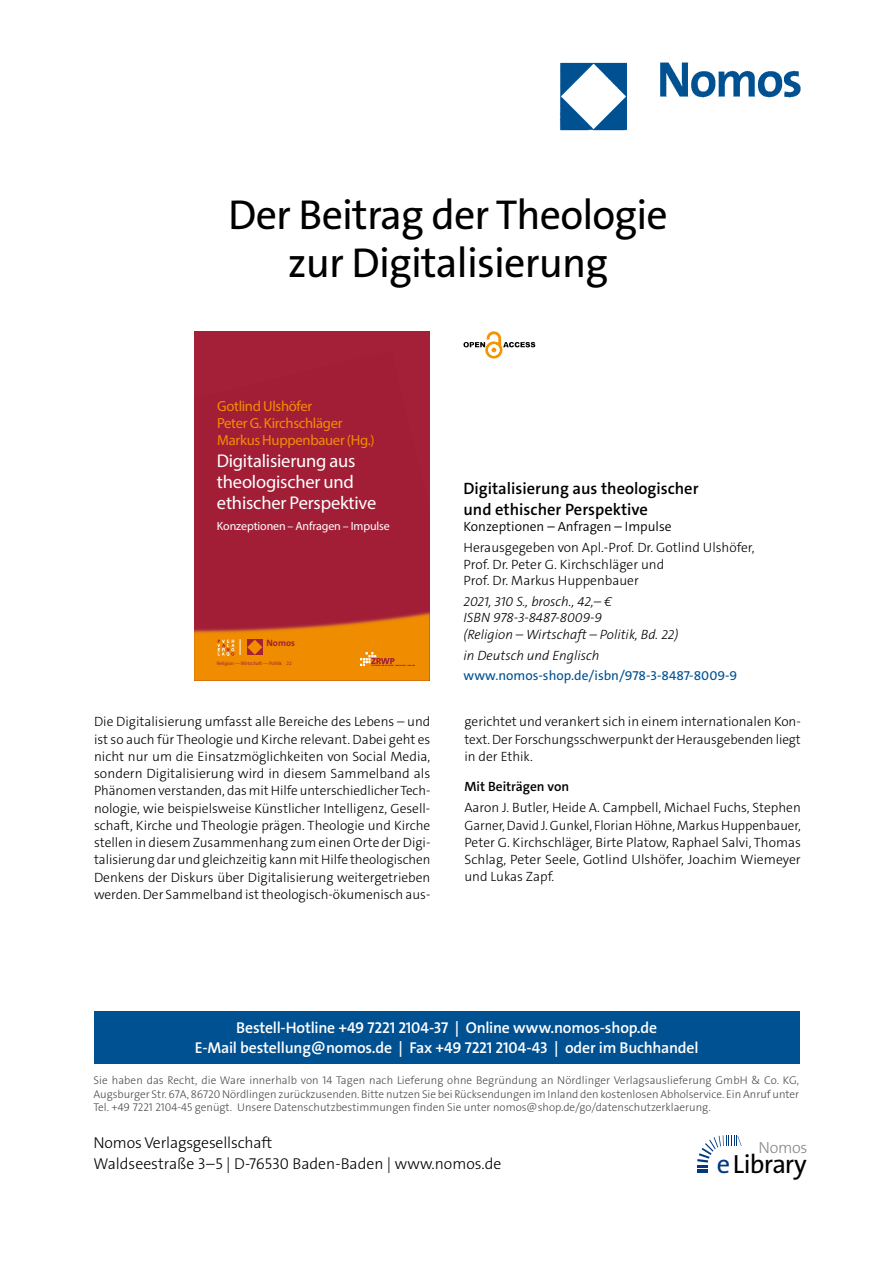
<style>
.page{position:relative;width:893px;height:1263px;background:#fff}
.page>*{position:absolute;margin:0;border:0;box-sizing:border-box;transform-origin:0 0}
.t1{font:42px/48px "The Sans Os F";letter-spacing:-.02em;color:#000;text-align:center}
.t2{font:26.4px "The Sans Os F";letter-spacing:-.03em;color:#000}
.t3{font:18.45px/21.1px "Myriad Pro";letter-spacing:-.01em;color:#fff}
.t4{font:600 16.5px/21px "The Sans C5";color:#000}
.t5{font:300 16.2px "The Sans Os F";letter-spacing:-.02em;color:#87888a}
.t6{font:600 15.75px/21px "The Sans Os F";letter-spacing:-.01em;color:#fff;text-align:center}
.t7{font:300 15.75px/21px "The Sans Os F";color:#000}
.t8{font:14.7px/16.8px "Myriad Pro";letter-spacing:-.02em;color:#f18e00}
.t9{font:300 13.5px/17.2px "The Sans C5";color:#000;text-align:justify}
.t10{font:italic 300 13.5px/16.5px "The Sans C5";color:#000}
.t11{font:13.5px "The Sans C5";color:#005192}
.t12{font:300 13.5px "The Sans C5";color:#000}
.t13{font:600 13.5px "The Sans C5";color:#000}
.t14{font:12px "Myriad Pro";letter-spacing:-.01em;color:#fff}
.t15{font:300 11.25px/13.5px "The Sans Os F";color:#4b4b4d;text-align:justify}
.t16{font:700 9.3px "The Sans Os F";color:#a41f38}
.t17{font:5.1px "Myriad Pro";color:#a41f38}
.s1{color:#003882}
</style>
<div class="page">
<img style="left:559px;top:62px;width:242px;height:69px">
<div style="left:94px;top:1011px;width:705px;height:52px;background:#005192"></div>
<svg style="left:697px;top:1135px;width:45px;height:38px"></svg>
<div style="left:194px;top:331px;width:236px;height:349px;background:#a41f38"></div>
<img style="left:194px;top:612px;width:236px;height:68px">
<svg style="left:240px;top:639px;width:1px;height:16px"></svg>
<div style="left:247px;top:639px;width:16px;height:16px;background:#a41f38"></div>
<svg style="left:247px;top:640px;width:15px;height:15px"></svg>
<img style="left:217px;top:639px;width:17px;height:16px">
<img style="left:360px;top:652px;width:55px;height:13px">
<svg style="left:463px;top:331px;width:72px;height:28px"></svg>
<h1 class="t1" style="left:228px;top:195px;width:441px">Der Beitrag der Theologie zur Digitalisierung</h1>
<p class="t8" style="left:217px;top:397px;width:159px">Gotlind Ulshöfer<br>Peter G. Kirchschläger<br>Markus Huppenbauer (Hg.)</p>
<h3 class="t3" style="left:217px;top:450px;width:161px">Digitalisierung aus theologischer und ethischer Perspektive</h3>
<p class="t14" style="left:217px;top:519px;width:174px">Konzeptionen – Anfragen – Impulse</p>
<p class="t16" style="left:266px;top:636px;width:30px">Nomos</p>
<p class="t17" style="left:217px;top:660px;width:76px">Religion — Wirtschaft — Politik 22</p>
<p class="t4" style="left:463px;top:478px;width:237px">Digitalisierung aus theologischer und ethischer Perspektive</p>
<p class="t12" style="left:463px;top:518px;width:210px">Konzeptionen – Anfragen – Impulse</p>
<p class="t9" style="left:463px;top:539px;width:292px;line-height:16.5px;text-align:left">Herausgegeben von Apl.-Prof. Dr. Gotlind Ulshöfer,<br>Prof. Dr. Peter G. Kirchschläger und<br>Prof. Dr. Markus Huppenbauer</p>
<p class="t10" style="left:463px;top:593px;width:217px">2021, 310 S., brosch., 42,– €<br>ISBN 978-3-8487-8009-9<br>(Religion – Wirtschaft – Politik, Bd. 22)</p>
<p class="t10" style="left:463px;top:647px;width:137px">in Deutsch und Englisch</p>
<p class="t11" style="left:463px;top:667px;width:275px">www.nomos-shop.de/isbn/978-3-8487-8009-9</p>
<p class="t9" style="left:94px;top:713px;width:338px">Die Digitalisierung umfasst alle Bereiche des Lebens – und ist so auch für Theologie und Kirche relevant. Dabei geht es nicht nur um die Einsatzmöglichkeiten von Social Media, sondern Digitalisierung wird in diesem Sammelband als Phänomen verstanden, das mit Hilfe unterschiedlicher Tech&shy;nologie, wie beispielsweise Künstlicher Intelligenz, Gesell&shy;schaft, Kirche und Theologie prägen. Theologie und Kirche stellen in diesem Zusammenhang zum einen Orte der Digi&shy;talisierung dar und gleichzeitig kann mit Hilfe theologischen Denkens der Diskurs über Digitalisierung weitergetrieben werden. Der Sammelband ist theologisch-ökumenisch aus-</p>
<p class="t9" style="left:464px;top:713px;width:338px">gerichtet und verankert sich in einem internationalen Kon&shy;text. Der Forschungsschwerpunkt der Herausgebenden liegt in der Ethik.</p>
<p class="t13" style="left:464px;top:777px;width:106px">Mit Beiträgen von</p>
<p class="t9" style="left:464px;top:799px;width:338px">Aaron J. Butler, Heide A. Campbell, Michael Fuchs, Stephen Garner, David J. Gunkel, Florian Höhne, Markus Huppenbauer, Peter G. Kirchschläger, Birte Platow, Raphael Salvi, Thomas Schlag, Peter Seele, Gotlind Ulshöfer, Joachim Wiemeyer und Lukas Zapf.</p>
<p class="t6" style="left:195px;top:1017px;width:505px">Bestell-Hotline +49 7221 2104-37 | Online www.nomos-shop.de<br>E-Mail bestellung@nomos.de | Fax +49 7221 2104-43 | oder im Buchhandel</p>
<p class="t15" style="left:94px;top:1074px;width:707px">Sie haben das Recht, die Ware innerhalb von 14 Tagen nach Lieferung ohne Begründung an Nördlinger Verlagsauslieferung GmbH &amp; Co. KG, Augsburger Str. 67A, 86720 Nördlingen zurückzusenden. Bitte nutzen Sie bei Rücksendungen im Inland den kostenlosen Abholservice. Ein Anruf unter Tel. +49 7221 2104-45 genügt. Unsere Datenschutzbestimmungen finden Sie unter nomos@shop.de/go/datenschutzerklaerung.</p>
<p class="t7" style="left:94px;top:1133px;width:409px">Nomos Verlagsgesellschaft<br>Waldseestraße 3–5 | D-76530 Baden-Baden | www.nomos.de</p>
<p class="t5" style="left:758px;top:1137px;width:51px">Nomos</p>
<h2 class="t2" style="left:717px;top:1153px;width:91px"><span class="s1">e</span>Library</h2>
</div>
